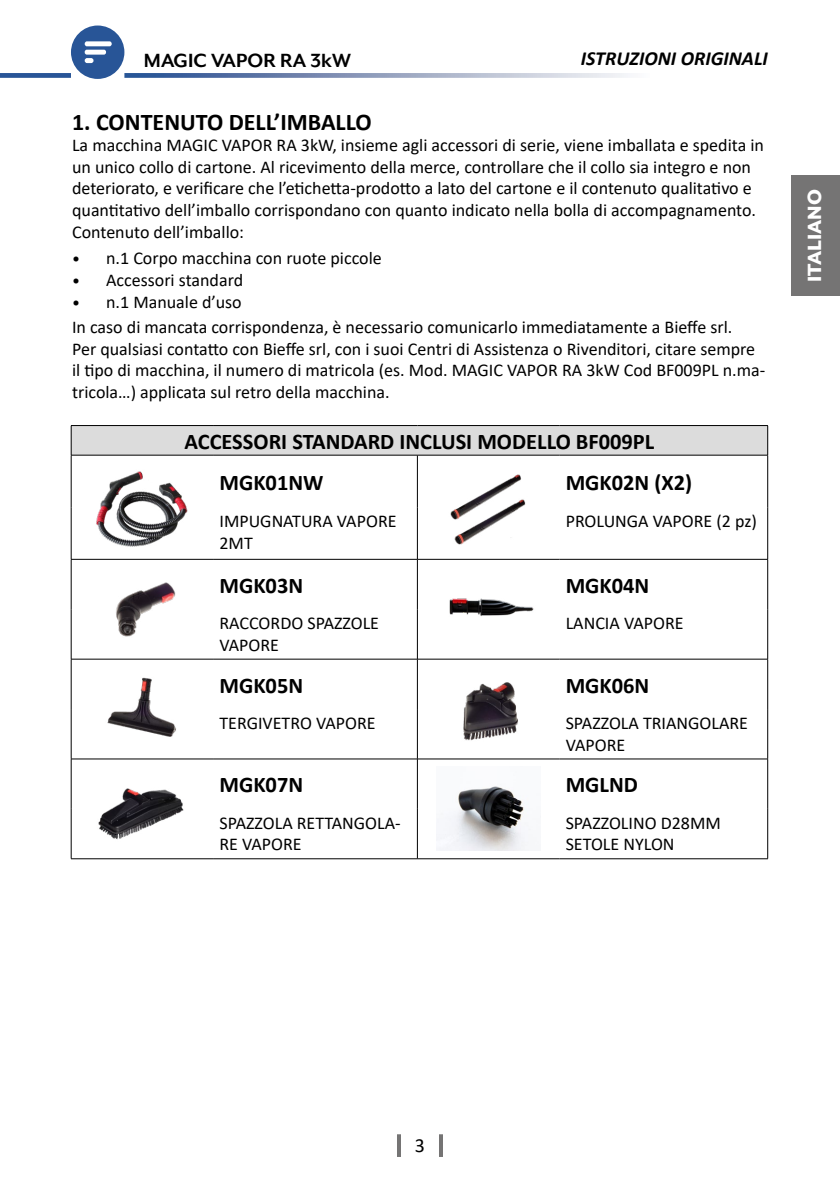
<style>
.page{position:relative;width:840px;height:1191px;background:#fff}
.page>*{position:absolute;margin:0;border:0;box-sizing:border-box;transform-origin:0 0}
.t1{font:700 24px "Calibri";color:#000}
.t2{font:700 22.4px/40.8px "Calibri";color:#000}
.t3{font:700 22px "Mr Eaves XL Mod OT";color:#000}
.t4{font:800 22px "Mr Eaves XL Mod OT";color:#fff}
.t5{font:italic 700 20px "Calibri";color:#000}
.t6{font:20px "Calibri";color:#000}
.t7{font:18px/21.6px "Calibri";color:#000}
.s1{font-size:16px}
</style>
<div class="page">
<svg style="left:71px;top:26px;width:53px;height:53px"></svg>
<svg style="left:124px;top:73px;width:504px;height:5px;background:#92a2c1"></svg>
<div style="left:0;top:73px;width:71px;height:5px;background:#285597"></div>
<hr style="left:397px;top:1134px;width:4px;height:23px;background:#757474">
<hr style="left:439px;top:1134px;width:4px;height:23px;background:#757474">
<div style="left:791px;top:175px;width:48px;height:121px;background:#757474"></div>
<div style="left:71px;top:425px;width:696px;height:30px;background:#dcdcdc"></div>
<hr style="left:71px;top:425px;width:142px;height:1px;background:#000">
<svg style="left:71px;top:426px;width:1px;height:29px"></svg>
<hr style="left:213px;top:425px;width:204px;height:1px;background:#000">
<hr style="left:417px;top:425px;width:142px;height:1px;background:#000">
<hr style="left:559px;top:425px;width:208px;height:1px;background:#000">
<svg style="left:767px;top:426px;width:1px;height:29px"></svg>
<hr style="left:71px;top:455px;width:142px;height:1px;background:#000">
<hr style="left:71px;top:455px;width:1px;height:52px;background:#000">
<hr style="left:213px;top:455px;width:204px;height:1px;background:#000">
<hr style="left:417px;top:455px;width:142px;height:1px;background:#000">
<hr style="left:417px;top:455px;width:1px;height:52px;background:#000">
<hr style="left:559px;top:455px;width:208px;height:1px;background:#000">
<hr style="left:767px;top:455px;width:1px;height:52px;background:#000">
<hr style="left:71px;top:507px;width:1px;height:52px;background:#000">
<hr style="left:417px;top:507px;width:1px;height:52px;background:#000">
<hr style="left:767px;top:507px;width:1px;height:52px;background:#000">
<hr style="left:71px;top:559px;width:142px;height:1px;background:#000">
<hr style="left:71px;top:559px;width:1px;height:50px;background:#000">
<hr style="left:213px;top:559px;width:204px;height:1px;background:#000">
<hr style="left:417px;top:559px;width:142px;height:1px;background:#000">
<hr style="left:417px;top:559px;width:1px;height:50px;background:#000">
<hr style="left:559px;top:559px;width:208px;height:1px;background:#000">
<hr style="left:767px;top:559px;width:1px;height:50px;background:#000">
<hr style="left:71px;top:609px;width:1px;height:50px;background:#000">
<hr style="left:417px;top:609px;width:1px;height:50px;background:#000">
<hr style="left:767px;top:609px;width:1px;height:50px;background:#000">
<hr style="left:71px;top:659px;width:142px;height:1px;background:#000">
<hr style="left:71px;top:659px;width:1px;height:50px;background:#000">
<hr style="left:213px;top:659px;width:204px;height:1px;background:#000">
<hr style="left:417px;top:659px;width:142px;height:1px;background:#000">
<hr style="left:417px;top:659px;width:1px;height:50px;background:#000">
<hr style="left:559px;top:659px;width:208px;height:1px;background:#000">
<hr style="left:767px;top:659px;width:1px;height:50px;background:#000">
<hr style="left:71px;top:709px;width:1px;height:49px;background:#000">
<hr style="left:417px;top:709px;width:1px;height:49px;background:#000">
<hr style="left:767px;top:709px;width:1px;height:49px;background:#000">
<hr style="left:71px;top:758px;width:142px;height:1px;background:#000">
<hr style="left:71px;top:759px;width:1px;height:50px;background:#000">
<hr style="left:213px;top:758px;width:204px;height:1px;background:#000">
<hr style="left:417px;top:758px;width:142px;height:1px;background:#000">
<hr style="left:417px;top:759px;width:1px;height:50px;background:#000">
<hr style="left:559px;top:758px;width:208px;height:1px;background:#000">
<hr style="left:767px;top:759px;width:1px;height:50px;background:#000">
<hr style="left:71px;top:809px;width:1px;height:49px;background:#000">
<hr style="left:417px;top:809px;width:1px;height:49px;background:#000">
<hr style="left:767px;top:809px;width:1px;height:49px;background:#000">
<hr style="left:71px;top:858px;width:142px;height:1px;background:#000">
<hr style="left:213px;top:858px;width:204px;height:1px;background:#000">
<hr style="left:417px;top:858px;width:142px;height:1px;background:#000">
<hr style="left:559px;top:858px;width:208px;height:1px;background:#000">
<img style="left:96px;top:471px;width:92px;height:76px">
<img style="left:450px;top:474px;width:76px;height:71px">
<img style="left:116px;top:582px;width:60px;height:55px">
<img style="left:449px;top:598px;width:85px;height:18px">
<img style="left:107px;top:677px;width:69px;height:60px">
<img style="left:463px;top:682px;width:55px;height:59px">
<img style="left:98px;top:788px;width:86px;height:52px">
<img style="left:436px;top:786px;width:94px;height:65px">
<p class="t3" style="left:144px;top:49px;width:208px">MAGIC VAPOR RA 3kW</p>
<p class="t5" style="left:580px;top:44px;width:188px">ISTRUZIONI ORIGINALI</p>
<h1 class="t1" style="left:72px;top:105px;width:301px">1. CONTENUTO DELL’IMBALLO</h1>
<p class="t7" style="left:72px;top:134px;width:693px">La macchina MAGIC VAPOR RA 3kW, insieme agli accessori di serie, viene imballata e spedita in un unico collo di cartone. Al ricevimento della merce, controllare che il collo sia integro e non deteriorato, e verificare che l’etichetta-prodotto a lato del cartone e il contenuto qualitativo e quantitativo dell’imballo corrispondano con quanto indicato nella bolla di accompagnamento.<br>Contenuto dell’imballo:</p>
<p class="t7" style="left:72px;top:247px;width:311px"><span class="s1">•</span> n.1 Corpo macchina con ruote piccole</p>
<p class="t7" style="left:72px;top:269px;width:172px"><span class="s1">•</span> Accessori standard</p>
<p class="t7" style="left:72px;top:290px;width:171px"><span class="s1">•</span> n.1 Manuale d’uso</p>
<p class="t7" style="left:72px;top:316px;width:694px">In caso di mancata corrispondenza, è necessario comunicarlo immediatamente a Bieffe srl.<br>Per qualsiasi contatto con Bieffe srl, con i suoi Centri di Assistenza o Rivenditori, citare sempre il tipo di macchina, il numero di matricola (es. Mod. MAGIC VAPOR RA 3kW Cod BF009PL n.ma&shy;tricola…) applicata sul retro della macchina.</p>
<p class="t2" style="left:219px;top:420px;width:436px;text-indent:-35px">ACCESSORI STANDARD INCLUSI MODELLO BF009PL<br>MGK01NW</p>
<p class="t2" style="left:565px;top:461px;width:128px">MGK02N (X2)</p>
<p class="t7" style="left:219px;top:510px;width:178px">IMPUGNATURA VAPORE<br>2MT</p>
<p class="t7" style="left:565px;top:510px;width:193px">PROLUNGA VAPORE (2 pz)</p>
<p class="t2" style="left:219px;top:564px;width:85px">MGK03N</p>
<p class="t2" style="left:565px;top:564px;width:85px">MGK04N</p>
<p class="t7" style="left:219px;top:612px;width:161px">RACCORDO SPAZZOLE<br>VAPORE</p>
<p class="t7" style="left:565px;top:612px;width:119px">LANCIA VAPORE</p>
<p class="t2" style="left:219px;top:664px;width:85px">MGK05N</p>
<p class="t2" style="left:565px;top:664px;width:85px">MGK06N</p>
<p class="t7" style="left:219px;top:711px;width:157px">TERGIVETRO VAPORE</p>
<p class="t7" style="left:565px;top:711px;width:184px">SPAZZOLA TRIANGOLARE<br>VAPORE</p>
<p class="t2" style="left:219px;top:764px;width:85px">MGK07N</p>
<p class="t2" style="left:565px;top:764px;width:74px">MGLND</p>
<p class="t7" style="left:219px;top:811px;width:182px">SPAZZOLA RETTANGOLA-<br>RE VAPORE</p>
<p class="t7" style="left:565px;top:811px;width:157px">SPAZZOLINO D28MM<br>SETOLE NYLON</p>
<p class="t4" style="left:803px;top:282px;width:94px;rotate:-90deg">ITALIANO</p>
<p class="t6" style="left:414px;top:1131px;width:12px">3</p>
</div>
